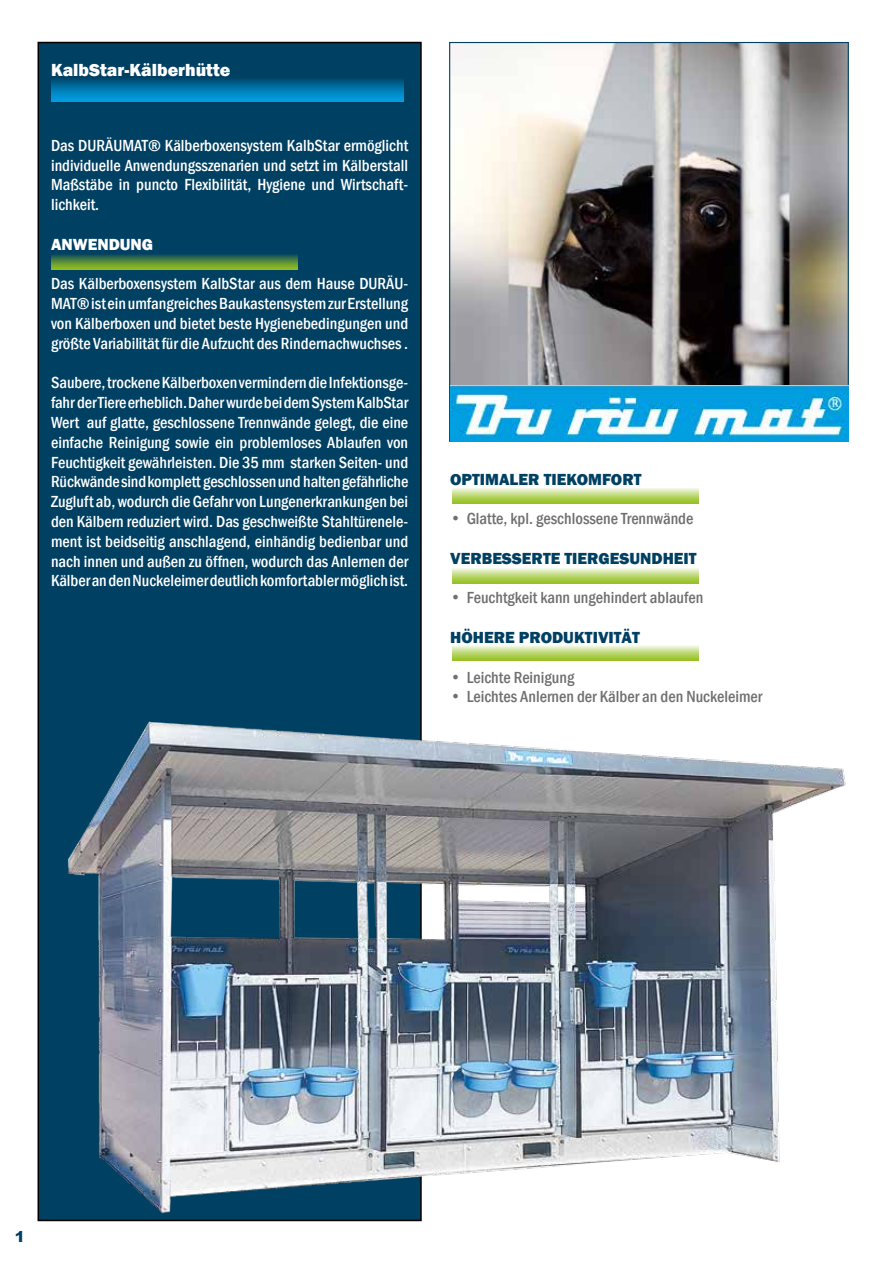
<style>
.page{position:relative;width:893px;height:1263px;background:#fff}
.page>*{position:absolute;margin:0;border:0;box-sizing:border-box;transform-origin:0 0}
.t1{font:800 18px "Franklin Gothic";color:#fff}
.t2{font:500 condensed 16.5px/19.8px "Franklin Gothic";color:#fff;text-align:justify}
.t3{font:500 condensed 16.5px "Franklin Gothic";color:#706f6f}
.t4{font:800 16.5px "Franklin Gothic";color:#004063}
.t5{font:800 16.5px "Franklin Gothic";color:#fff}
.t6{font:900 15px "Arial";color:#004063}
</style>
<div class="page">
<div style="left:38px;top:43px;width:383px;height:1177px;background:#004063"></div>
<svg style="left:51px;top:79px;width:353px;height:22px;background:#0079af"></svg>
<svg style="left:51px;top:255px;width:247px;height:15px;background:#5b8f38"></svg>
<img style="left:451px;top:44px;width:396px;height:342px">
<img style="left:53px;top:592px;width:793px;height:630px">
<img style="left:451px;top:386px;width:397px;height:55px">
<svg style="left:452px;top:488px;width:246px;height:15px;background:#c1da7c"></svg>
<svg style="left:452px;top:568px;width:246px;height:15px;background:#c1da7d"></svg>
<svg style="left:452px;top:645px;width:246px;height:16px;background:#c0da7b"></svg>
<p class="t1" style="left:51px;top:59px;width:181px">KalbStar-Kälberhütte</p>
<p class="t2" style="left:51px;top:135px;width:359px">Das DURÄUMAT® Kälberboxensystem KalbStar ermöglicht individuelle Anwendungsszenarien und setzt im Kälberstall Maßstäbe in puncto Flexibilität, Hygiene und Wirtschaft&shy;lichkeit.</p>
<p class="t5" style="left:51px;top:234px;width:104px">ANWENDUNG</p>
<p class="t2" style="left:51px;top:274px;width:359px">Das Kälberboxensystem KalbStar aus dem Hause DURÄU-MAT® ist ein umfangreiches Baukastensystem zur Erstellung von Kälberboxen und bietet beste Hygienebedingungen und größte Variabilität für die Aufzucht des Rindernachwuchses .</p>
<p class="t2" style="left:51px;top:373px;width:359px">Saubere, trockene Kälberboxen vermindern die Infektionsge&shy;fahr der Tiere erheblich. Daher wurde bei dem System KalbStar Wert auf glatte, geschlossene Trennwände gelegt, die eine einfache Reinigung sowie ein problemloses Ablaufen von Feuchtigkeit gewährleisten. Die 35 mm starken Seiten- und Rückwände sind komplett geschlossen und halten gefährliche Zugluft ab, wodurch die Gefahr von Lungenerkrankungen bei den Kälbern reduziert wird. Das geschweißte Stahltürenele&shy;ment ist beidseitig anschlagend, einhändig bedienbar und nach innen und außen zu öffnen, wodurch das Anlernen der Kälber an den Nuckeleimer deutlich komfortabler möglich ist.</p>
<p class="t4" style="left:450px;top:468px;width:193px">OPTIMALER TIEKOMFORT</p>
<p class="t3" style="left:450px;top:508px;width:245px">• Glatte, kpl. geschlossene Trennwände</p>
<p class="t4" style="left:450px;top:548px;width:248px">VERBESSERTE TIERGESUNDHEIT</p>
<p class="t3" style="left:450px;top:587px;width:255px">• Feuchtgkeit kann ungehindert ablaufen</p>
<p class="t4" style="left:450px;top:627px;width:191px">HÖHERE PRODUKTIVITÄT</p>
<p class="t3" style="left:450px;top:666px;width:126px">• Leichte Reinigung</p>
<p class="t3" style="left:450px;top:686px;width:314px">• Leichtes Anlernen der Kälber an den Nuckeleimer</p>
<p class="t6" style="left:15px;top:1225px;width:12px">1</p>
</div>
